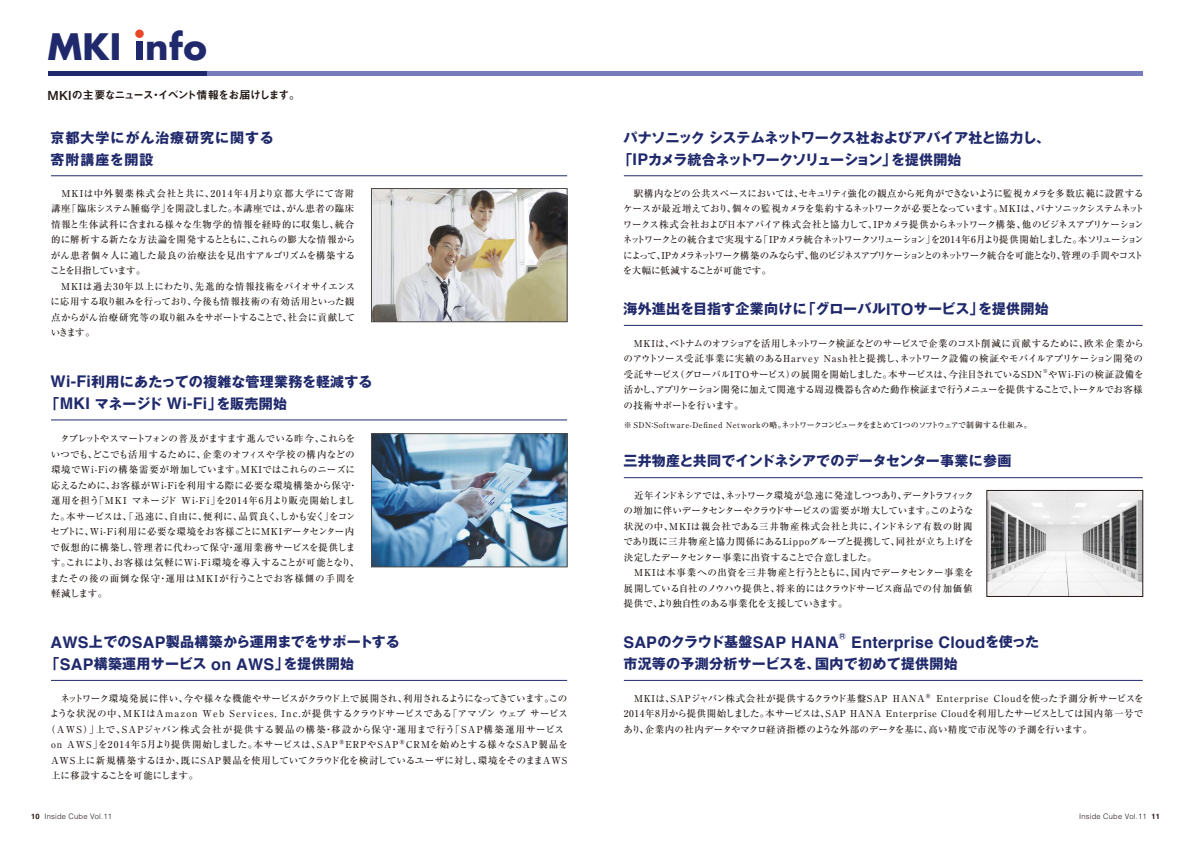
<style>
.page{position:relative;width:1191px;height:842px;background:#fff}
.page>*{position:absolute;margin:0;border:0;box-sizing:border-box;transform-origin:0 0}
.t1{font:700 35.5px "Futura Std";letter-spacing:.01em;color:#1f296b}
.t2{font:700 16.1px "Helvetica";letter-spacing:.015em;color:#1f296b}
.t3{font:700 14px/22px "Gothic MB101 Pr 6";letter-spacing:.02em;color:#1f296b}
.t4{font:700 14px/22px "Gothic MB101 Pr 6";letter-spacing:-.01em;color:#1f296b}
.t5{font:700 14px/22px "Gothic MB101 Pr 6";letter-spacing:.07em;color:#1f296b}
.t6{font:11px "Midashi Go Pr 6 MB31";letter-spacing:-.09em;color:#221815}
.t7{font:500 9.5px/15.5px "Ryumin Pr 6";letter-spacing:.01em;color:#221815;text-align:justify}
.t8{font:500 9.5px/15.5px "Ryumin Pr 6";letter-spacing:-.015em;color:#221815}
.t9{font:500 9.5px "Ryumin Pr 6";letter-spacing:.08em;color:#221815}
.t10{font:500 9.5px "Ryumin Pr 6";letter-spacing:.075em;color:#221815}
.t11{font:500 9.5px "Ryumin Pr 6";letter-spacing:-.045em;color:#221815}
.t12{font:500 9.5px "Ryumin Pr 6";letter-spacing:.115em;color:#221815}
.t13{font:500 8px "Ryumin Pr 6";letter-spacing:.01em;color:#221815}
.t14{font:300 7.5px "Helvetica LT Std";letter-spacing:.03em;color:#221815}
.t15{font:500 5.2px "Ryumin Pr 6";color:#221815}
.s1{font-family:"Helvetica Neue";font-weight:500;font-size:12.6px}
.s2{font-family:"Helvetica";font-size:16.1px}
.s3{font-family:"Gothic MB101 Pr 6";font-size:14px}
.s4{font-weight:700}
</style>
<div class="page">
<img style="left:373px;top:190px;width:192px;height:130px">
<div style="left:371px;top:188px;width:196px;height:134px;border:1px solid #4c4948"></div>
<img style="left:373px;top:435px;width:192px;height:130px">
<div style="left:371px;top:433px;width:196px;height:134px;border:1px solid #4c4948"></div>
<img style="left:988px;top:492px;width:153px;height:103px">
<div style="left:986px;top:490px;width:157px;height:107px;border:1px solid #221815"></div>
<hr style="left:51px;top:420px;width:516px;height:1px;background:#1f296b">
<hr style="left:48px;top:71px;width:1094px;height:4px;background:#767cbb">
<hr style="left:48px;top:71px;width:158px;height:4px;background:#1f296b">
<div style="left:135px;top:29px;width:9px;height:9px;background:#e94829;border-radius:50%"></div>
<div style="left:136px;top:41px;width:7px;height:19px;background:#1f296b"></div>
<hr style="left:51px;top:680px;width:516px;height:1px;background:#1f296b">
<hr style="left:51px;top:176px;width:516px;height:1px;background:#1f296b">
<hr style="left:624px;top:176px;width:518px;height:1px;background:#1f296b">
<hr style="left:624px;top:680px;width:518px;height:1px;background:#1f296b">
<hr style="left:624px;top:477px;width:518px;height:1px;background:#1f296b">
<hr style="left:624px;top:325px;width:518px;height:1px;background:#1f296b">
<h1 class="t1" style="left:48px;top:23px;width:161px">MKI nfo</h1>
<p class="t6" style="left:47px;top:87px;width:254px"><span class="s1">MKI</span>の主要なニュース・イベント情報をお届けします。</p>
<h3 class="t5" style="left:51px;top:126px;width:225px">京都大学にがん治療研究に関する寄附講座を開設</h3>
<p class="t7" style="left:50px;top:185px;width:307px;text-align:left">　MKIは中外製薬株式会社と共に、2014年4月より京都大学にて寄附講座「臨床システム腫瘍学」を開設しました。本講座では、がん患者の臨床情報と生体試科に含まれる様々な生物学的情報を経時的に収集し、統合的に解析する新たな方法論を開発するとともに、これらの膨大な情報からがん患者個々人に適した最良の治療法を見出すアルゴリズムを構築することを目指しています。<br>　MKIは過去30年以上にわたり、先進的な情報技術をバイオサイエンスに応用する取り組みを行っており、今後も情報技術の有効活用といった観点からがん治療研究等の取り組みをサポートすることで、社会に貢献していきます。</p>
<p class="t7" style="left:623px;top:185px;width:523px">　駅構内などの公共スペースにおいては、セキュリティ強化の観点から死角ができないように監視カメラを多数広範に設置するケースが最近増えており、個々の監視カメラを集約するネットワークが必要となっています。MKIは、パナソニックシステムネットワークス株式会社および日本アバイア株式会社と協力して、IPカメラ提供からネットワーク構築、他のビジネスアプリケーションネットワークとの統合まで実現する「IPカメラ統合ネットワークソリューション」を2014年6月より提供開始しました。本ソリューションによって、IPカメラネットワーク構築のみならず、他のビジネスアプリケーションとのネットワーク統合を可能となり、管理の手間やコストを大幅に低減することが可能です。</p>
<h3 class="t4" style="left:618px;top:126px;width:433px;text-indent:5px">パナソニックシステムネットワークス社およびアバイア社と協力し、「<span class="s2">IP</span>カメラ統合ネットワークソリューション」を提供開始</h3>
<h3 class="t3" style="left:623px;top:297px;width:427px">海外進出を目指す企業向けに「グローバル<span class="s2">ITO</span>サービス」を提供開始</h3>
<p class="t7" style="left:623px;top:335px;width:521px">　MKIは、ベトナムのオフショアを活用しネットワーク検証などのサービスで企業のコスト削減に貢献するために、欧米企業からのアウトソース受託事業に実績のあるHarvey Nash社と提携し、ネットワーク設備の検証やモバイルアプリケーション開発の受託サービス（グローバルITOサービス）の展開を開始しました。本サービスは、今注目されているSDN</p>
<p class="t15" style="left:1042px;top:366px;width:7px">※</p>
<p class="t7" style="left:623px;top:366px;width:521px;text-indent:424px">やWi-Fiの検証設備を活かし、アプリケーション開発に加えて関連する周辺機器も含めた動作検証まで行うメニューを提供することで、トータルでお客様の技術サポートを行います。</p>
<p class="t13" style="left:624px;top:418px;width:409px">※ SDN：Software-Defined Networkの略。ネットワークコンピュータをまとめて1つのソフトウェアで制御する仕組み。</p>
<h3 class="t3" style="left:45px;top:370px;width:328px;text-indent:5px"><span class="s2">Wi-Fi</span>利用にあたっての複雑な管理業務を軽減する「<span class="s2">MKI</span> マネージド <span class="s2">Wi-Fi</span>」を販売開始</h3>
<p class="t7" style="left:50px;top:430px;width:311px;text-align:left">　タブレットやスマートフォンの普及がますます進んでいる昨今、これらをいつでも、どこでも活用するために、企業のオフィスや学校の構内などの環境でWi-Fiの構築需要が増加しています。MKIではこれらのニーズに応えるために、お客様がWi-Fiを利用する際に必要な環境構築から保守・運用を担う「MKI マネージド Wi-Fi」を2014年6月より販売開始しました。本サービスは、「迅速に、自由に、便利に、品質良く、しかも安く」をコンセプトに、Wi-Fi利用に必要な環境をお客様ごとにMKIデータセンター内で仮想的に構築し、管理者に代わって保守・運用業務サービスを提供します。これにより、お客様は気軽にWi-Fi環境を導入することが可能となり、またその後の面倒な保守・運用はMKIが行うことでお客様側の手間を軽減します。</p>
<h3 class="t3" style="left:623px;top:450px;width:389px">三井物産と共同でインドネシアでのデータセンター事業に参画</h3>
<p class="t8" style="left:623px;top:487px;width:352px">　近年インドネシアでは、ネットワーク環境が急速に発達しつつあり、データトラフィックの増加に伴いデータセンターやクラウドサービスの需要が増大しています。このような状況の中、MKIは親会社である三井物産株式会社と共に、インドネシア有数の財閥であり既に三井物産と協力関係にあるLippoグループと提携して、同社が立ち上げを決定したデータセンター事業に出資することで合意しました。<br>　MKIは本事業への出資を三井物産と行うとともに、国内でデータセンター事業を展開している自社のノウハウ提供と、将来的にはクラウドサービス商品での付加価値提供で、より独自性のある事業化を支援していきます。</p>
<h3 class="t3" style="left:46px;top:630px;width:356px;text-indent:5px"><span class="s2">AWS</span>上での<span class="s2">SAP</span>製品構築から運用までをサポートする「<span class="s2">SAP</span>構築運用サービス <span class="s2">on AWS</span>」を提供開始</h3>
<p class="t11" style="left:51px;top:690px;width:518px">　ネットワーク環境発展に伴い、今や様々な機能やサービスがクラウド上で展開され、利用されるようになってきています。この</p>
<p class="t9" style="left:50px;top:706px;width:519px">ような状況の中、MKIはAmazon Web Services, Inc.が提供するクラウドサービスである「アマゾンウェブサービス</p>
<p class="t12" style="left:46px;top:721px;width:519px">（AWS）」上で、SAPジャパン株式会社が提供する製品の構築・移設から保守・運用まで行う「SAP構築運用サービス</p>
<p class="t10" style="left:51px;top:737px;width:518px">on AWS」を2014年5月より提供開始しました。本サービスは、SAP®ERPやSAP®CRMを始めとする様々なSAP製品を</p>
<p class="t7" style="left:51px;top:752px;width:517px">AWS上に新規構築するほか、既にSAP製品を使用していてクラウド化を検討しているユーザに対し、環境をそのままAWS</p>
<p class="t8" style="left:51px;top:767px;width:149px">上に移設することを可能にします。</p>
<h2 class="t2" style="left:623px;top:629px;width:417px">SAP<span class="s3">のクラウド基盤</span>SAP HANA<sup>®</sup>Enterprise Cloud<span class="s3">を使った</span></h2>
<h3 class="t3" style="left:623px;top:652px;width:336px">市況等の予測分析サービスを、国内で初めて提供開始</h3>
<p class="t7" style="left:623px;top:690px;width:522px">　MKIは、SAPジャパン株式会社が提供するクラウド基盤SAP HANA®Enterprise Cloudを使った予測分析サービスを2014年8月から提供開始しました。本サービスは、SAP HANA Enterprise Cloudを利用したサービスとしては国内第一号であり、企業内の社内データやマクロ経済指標のような外部のデータを基に、高い精度で市況等の予測を行います。</p>
<p class="t14" style="left:31px;top:812px;width:83px"><span class="s4">10</span> Inside Cube Vol.11</p>
<p class="t14" style="left:1079px;top:812px;width:82px">Inside Cube Vol.11 <span class="s4">11</span></p>
</div>
